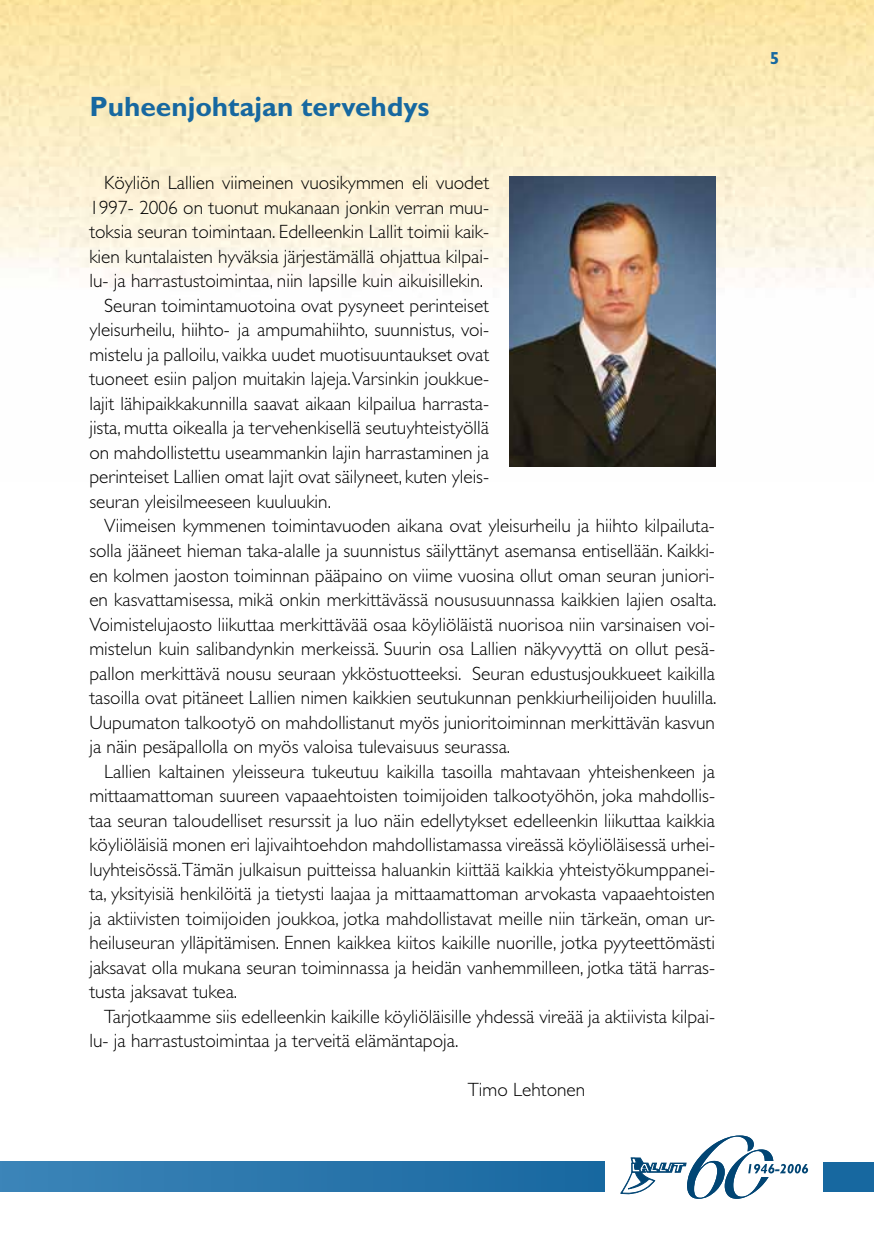
<style>
.page{position:relative;width:874px;height:1241px;background:#fff}
.page>*{position:absolute;margin:0;border:0;box-sizing:border-box;transform-origin:0 0}
.t1{font:700 28px "Gill Sans";color:#1768a0}
.t2{font:300 19.25px "Gill Sans";color:#000}
.t3{font:700 17.5px "Gill Sans";color:#1768a0}
</style>
<div class="page">
<img style="left:0;top:0;width:873px;height:467px">
<div style="left:0;top:1161px;width:604px;height:30px;background:linear-gradient(to right,#3c85b8,#1868a0)"></div>
<svg style="left:620px;top:1135px;width:187px;height:63px"></svg>
<div style="left:822px;top:1161px;width:51px;height:29px;background:#1768a0"></div>
<img style="left:508px;top:177px;width:206px;height:289px">
<h1 class="t1" style="left:89px;top:90px;width:341px">Puheenjohtajan tervehdys</h1>
<p class="t2" style="left:104px;top:172px;width:386px">Köyliön Lallien viimeinen vuosikymmen eli vuodet</p>
<p class="t2" style="left:89px;top:196px;width:401px">1997- 2006 on tuonut mukanaan jonkin verran muu-</p>
<p class="t2" style="left:89px;top:221px;width:401px">toksia seuran toimintaan. Edelleenkin Lallit toimii kaik-</p>
<p class="t2" style="left:89px;top:245px;width:401px">kien kuntalaisten hyväksia järjestämällä ohjattua kilpai-</p>
<p class="t2" style="left:89px;top:270px;width:395px">lu- ja harrastustoimintaa, niin lapsille kuin aikuisillekin.</p>
<p class="t2" style="left:104px;top:294px;width:386px">Seuran toimintamuotoina ovat pysyneet perinteiset</p>
<p class="t2" style="left:89px;top:319px;width:401px">yleisurheilu, hiihto- ja ampumahiihto, suunnistus, voi-</p>
<p class="t2" style="left:89px;top:343px;width:401px">mistelu ja palloilu, vaikka uudet muotisuuntaukset ovat</p>
<p class="t2" style="left:89px;top:368px;width:401px">tuoneet esiin paljon muitakin lajeja.Varsinkin joukkue-</p>
<p class="t2" style="left:89px;top:392px;width:401px">lajit lähipaikkakunnilla saavat aikaan kilpailua harrasta-</p>
<p class="t2" style="left:89px;top:417px;width:401px">jista, mutta oikealla ja tervehenkisellä seutuyhteistyöllä</p>
<p class="t2" style="left:89px;top:441px;width:401px">on mahdollistettu useammankin lajin harrastaminen ja</p>
<p class="t2" style="left:89px;top:466px;width:401px">perinteiset Lallien omat lajit ovat säilyneet, kuten yleis-</p>
<p class="t2" style="left:89px;top:490px;width:243px">seuran yleisilmeeseen kuuluukin.</p>
<p class="t2" style="left:104px;top:515px;width:612px">Viimeisen kymmenen toimintavuoden aikana ovat yleisurheilu ja hiihto kilpailuta-</p>
<p class="t2" style="left:89px;top:539px;width:626px">solla jääneet hieman taka-alalle ja suunnistus säilyttänyt asemansa entisellään. Kaikki-</p>
<p class="t2" style="left:89px;top:564px;width:626px">en kolmen jaoston toiminnan pääpaino on viime vuosina ollut oman seuran juniori-</p>
<p class="t2" style="left:89px;top:588px;width:628px">en kasvattamisessa, mikä onkin merkittävässä noususuunnassa kaikkien lajien osalta.</p>
<p class="t2" style="left:89px;top:613px;width:627px">Voimistelujaosto liikuttaa merkittävää osaa köyliöläistä nuorisoa niin varsinaisen voi-</p>
<p class="t2" style="left:89px;top:637px;width:626px">mistelun kuin salibandynkin merkeissä. Suurin osa Lallien näkyvyyttä on ollut pesä-</p>
<p class="t2" style="left:89px;top:662px;width:627px">pallon merkittävä nousu seuraan ykköstuotteeksi. Seuran edustusjoukkueet kaikilla</p>
<p class="t2" style="left:89px;top:686px;width:628px">tasoilla ovat pitäneet Lallien nimen kaikkien seutukunnan penkkiurheilijoiden huulilla.</p>
<p class="t2" style="left:89px;top:711px;width:627px">Uupumaton talkootyö on mahdollistanut myös junioritoiminnan merkittävän kasvun</p>
<p class="t2" style="left:89px;top:735px;width:422px">ja näin pesäpallolla on myös valoisa tulevaisuus seurassa.</p>
<p class="t2" style="left:104px;top:760px;width:612px">Lallien kaltainen yleisseura tukeutuu kaikilla tasoilla mahtavaan yhteishenkeen ja</p>
<p class="t2" style="left:89px;top:784px;width:626px">mittaamattoman suureen vapaaehtoisten toimijoiden talkootyöhön, joka mahdollis-</p>
<p class="t2" style="left:89px;top:809px;width:626px">taa seuran taloudelliset resurssit ja luo näin edellytykset edelleenkin liikuttaa kaikkia</p>
<p class="t2" style="left:89px;top:833px;width:627px">köyliöläisiä monen eri lajivaihtoehdon mahdollistamassa vireässä köyliöläisessä urhei-</p>
<p class="t2" style="left:89px;top:858px;width:627px">luyhteisössä.Tämän julkaisun puitteissa haluankin kiittää kaikkia yhteistyökumppanei-</p>
<p class="t2" style="left:89px;top:882px;width:627px">ta, yksityisiä henkilöitä ja tietysti laajaa ja mittaamattoman arvokasta vapaaehtoisten</p>
<p class="t2" style="left:89px;top:907px;width:627px">ja aktiivisten toimijoiden joukkoa, jotka mahdollistavat meille niin tärkeän, oman ur-</p>
<p class="t2" style="left:89px;top:931px;width:627px">heiluseuran ylläpitämisen. Ennen kaikkea kiitos kaikille nuorille, jotka pyyteettömästi</p>
<p class="t2" style="left:89px;top:956px;width:627px">jaksavat olla mukana seuran toiminnassa ja heidän vanhemmilleen, jotka tätä harras-</p>
<p class="t2" style="left:89px;top:980px;width:149px">tusta jaksavat tukea.</p>
<p class="t2" style="left:104px;top:1005px;width:612px">Tarjotkaamme siis edelleenkin kaikille köyliöläisille yhdessä vireää ja aktiivista kilpai-</p>
<p class="t2" style="left:89px;top:1029px;width:370px">lu- ja harrastustoimintaa ja terveitä elämäntapoja.</p>
<p class="t2" style="left:467px;top:1078px;width:119px">Timo Lehtonen</p>
<p class="t3" style="left:769px;top:48px;width:11px">5</p>
</div>
